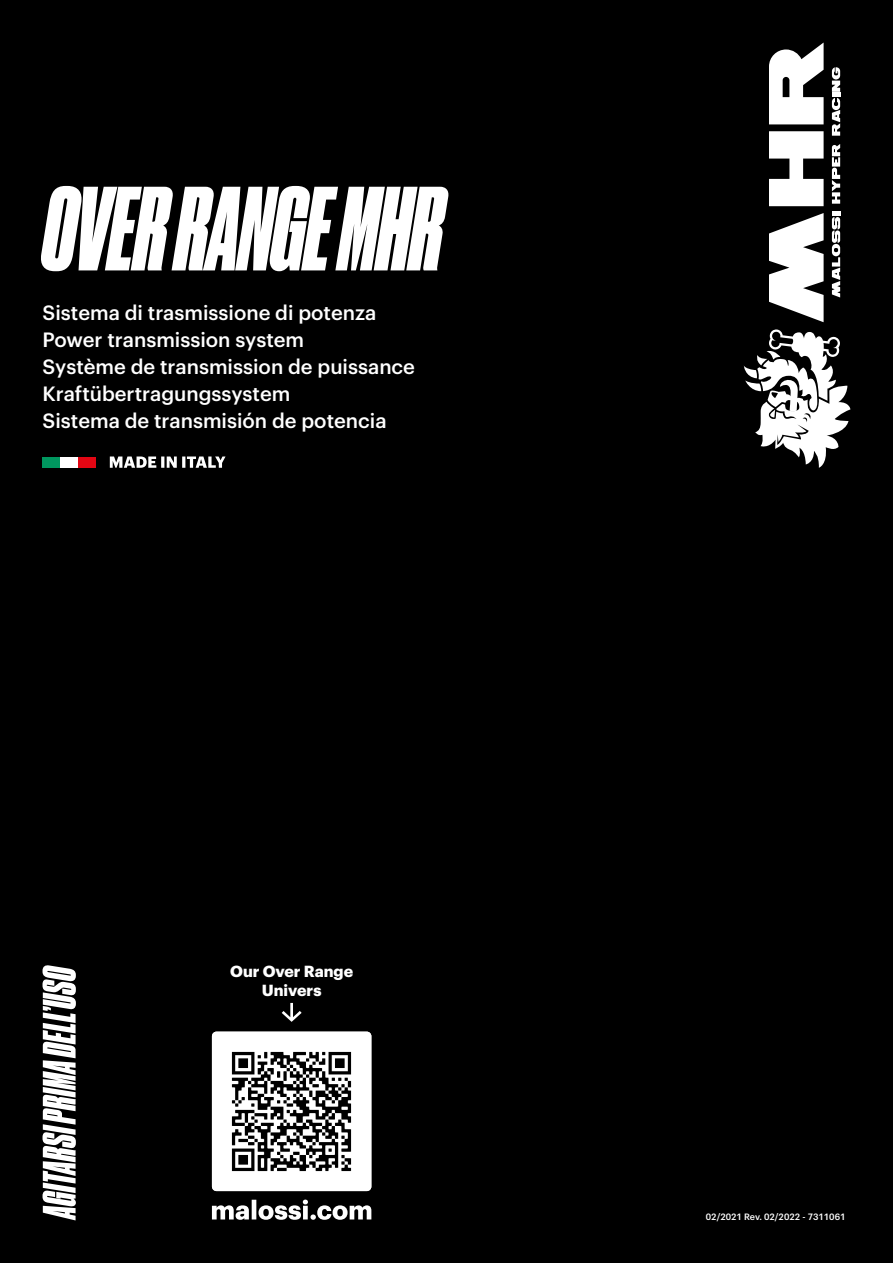
<style>
.page{position:relative;width:893px;height:1263px;background:#000}
.page>*{position:absolute;margin:0;border:0;box-sizing:border-box;transform-origin:0 0}
.COP_-_Nome_Prodotto{font:italic 112.5px "Druk Cond Super";color:#fff}
.COP_-_Descrizione_pr{font:500 20.25px "Graphik";color:#fff}
.COP_-_QR_Code{font:700 15.75px/18.9px "Graphik";color:#fff;text-align:center}
.COP_-_Codice_istruzi{font:500 9px "Graphik";color:#fff}
</style>
<div class="page">
<svg style="left:769px;top:43px;width:55px;height:81px"></svg>
<svg style="left:769px;top:213px;width:55px;height:109px"></svg>
<svg style="left:769px;top:131px;width:55px;height:75px"></svg>
<svg style="left:832px;top:144px;width:8px;height:60px"></svg>
<svg style="left:832px;top:212px;width:8px;height:85px"></svg>
<svg style="left:832px;top:67px;width:8px;height:69px"></svg>
<svg style="left:744px;top:329px;width:106px;height:139px"></svg>
<svg style="left:43px;top:965px;width:33px;height:255px"></svg>
<svg style="left:212px;top:1199px;width:159px;height:21px"></svg>
<img style="left:212px;top:1031px;width:159px;height:160px">
<svg style="left:282px;top:1003px;width:20px;height:19px"></svg>
<svg style="left:110px;top:456px;width:116px;height:12px"></svg>
<div style="left:43px;top:457px;width:17px;height:11px;background:#00975f"></div>
<div style="left:60px;top:457px;width:18px;height:11px;background:#fff"></div>
<div style="left:78px;top:457px;width:18px;height:11px;background:#e30613"></div>
<p class="COP_-_Nome_Prodotto" style="left:43px;top:160px;width:401px">OVER RANGE MHR</p>
<p class="COP_-_Descrizione_pr" style="left:43px;top:297px;width:335px">Sistema di trasmissione di potenza</p>
<p class="COP_-_Descrizione_pr" style="left:43px;top:324px;width:263px">Power transmission system</p>
<p class="COP_-_Descrizione_pr" style="left:43px;top:351px;width:374px">Système de transmission de puissance</p>
<p class="COP_-_Descrizione_pr" style="left:43px;top:378px;width:249px">Kraftübertragungssystem</p>
<p class="COP_-_Descrizione_pr" style="left:43px;top:405px;width:346px">Sistema de transmisión de potencia</p>
<p class="COP_-_QR_Code" style="left:230px;top:961px;width:124px">Our Over Range<br>Univers</p>
<p class="COP_-_Codice_istruzi" style="left:706px;top:1210px;width:141px">02/2021 Rev. 02/2022 - 7311061</p>
</div>
